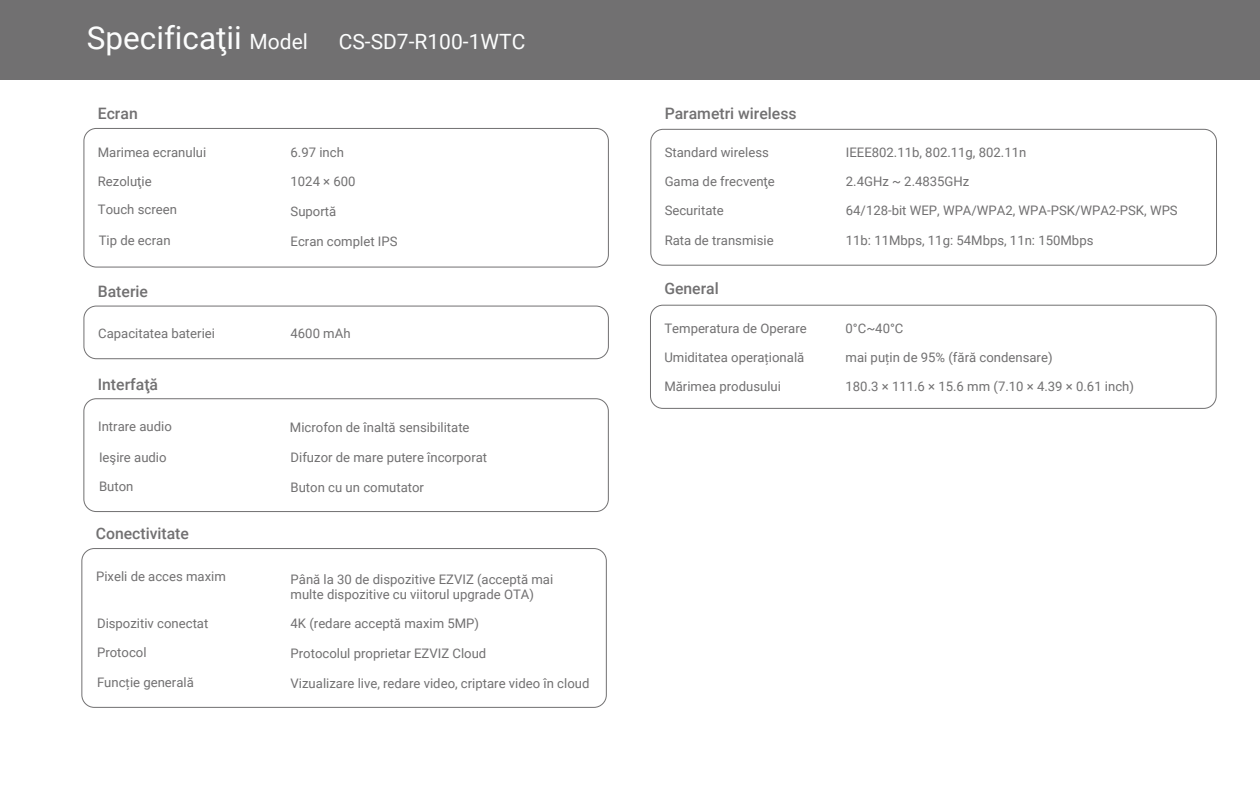
<style>
.page{position:relative;width:1260px;height:788px;background:#fff}
.page>*{position:absolute;margin:0;border:0;box-sizing:border-box;transform-origin:0 0}
.t1{font:31.5px "Roboto";color:#fcfdfd}
.t2{font:21px "Roboto";color:#fcfdfd}
.t3{font:500 15.75px "Roboto";color:#717071}
.t4{font:13.12px/15.8px "Roboto";color:#717071}
.s1{font-size:21px}
.s2{font-family:"Myriad Pro"}
</style>
<div class="page">
<div style="left:0;top:0;width:1260px;height:80px;background:#717071"></div>
<div style="left:83px;top:305px;width:526px;height:54px;border:1px solid #717071;border-radius:12px"></div>
<div style="left:650px;top:129px;width:567px;height:136px;border:1px solid #717071;border-radius:12px"></div>
<div style="left:650px;top:305px;width:567px;height:104px;border:1px solid #717071;border-radius:12px"></div>
<div style="left:83px;top:128px;width:526px;height:139px;border:1px solid #717071;border-radius:12px"></div>
<div style="left:83px;top:398px;width:526px;height:114px;border:1px solid #717071;border-radius:12px"></div>
<div style="left:81px;top:548px;width:526px;height:159px;border:1px solid #717071;border-radius:12px"></div>
<h1 class="t1" style="left:87px;top:16px;width:223px">Specificaţii <span class="s1">Model</span></h1>
<h2 class="t2" style="left:339px;top:27px;width:188px">CS-SD7-R100-1WTC</h2>
<p class="t3" style="left:98px;top:103px;width:41px">Ecran</p>
<p class="t4" style="left:98px;top:144px;width:110px">Marimea ecranului</p>
<p class="t4" style="left:291px;top:144px;width:55px">6.97 inch</p>
<p class="t4" style="left:98px;top:173px;width:55px">Rezoluţie</p>
<p class="t4" style="left:291px;top:173px;width:67px">1024 × 600</p>
<p class="t4" style="left:98px;top:201px;width:81px">Touch screen</p>
<p class="t4" style="left:291px;top:203px;width:47px">Suportă</p>
<p class="t4" style="left:99px;top:232px;width:73px">Tip de ecran</p>
<p class="t4" style="left:291px;top:233px;width:108px">Ecran complet IPS</p>
<p class="t3" style="left:98px;top:280px;width:52px">Baterie</p>
<p class="t4" style="left:98px;top:325px;width:118px">Capacitatea bateriei</p>
<p class="t4" style="left:291px;top:325px;width:62px">4600 mAh</p>
<p class="t3" style="left:98px;top:373px;width:62px">Interfaţă</p>
<p class="t4" style="left:98px;top:418px;width:75px">Intrare audio</p>
<p class="t4" style="left:290px;top:418px;width:181px">Microfon de înaltă sensibilitate</p>
<p class="t4" style="left:99px;top:449px;width:69px">Ieşire audio</p>
<p class="t4" style="left:291px;top:449px;width:198px">Difuzor de mare putere încorporat</p>
<p class="t4" style="left:99px;top:477px;width:36px">Buton</p>
<p class="t4" style="left:291px;top:479px;width:135px">Buton cu un comutator</p>
<p class="t3" style="left:96px;top:522px;width:95px">Conectivitate</p>
<p class="t4" style="left:96px;top:567px;width:131px">Pixeli de acces maxim</p>
<p class="t4" style="left:291px;top:570px;width:264px">Până la 30 de dispozitive EZVIZ (acceptă mai multe dispozitive cu viitorul upgrade OTA)</p>
<p class="t4" style="left:97px;top:615px;width:113px">Dispozitiv conectat</p>
<p class="t4" style="left:291px;top:615px;width:190px">4K (redare acceptă maxim 5MP)</p>
<p class="t4" style="left:97px;top:643px;width:51px">Protocol</p>
<p class="t4" style="left:291px;top:645px;width:197px">Protocolul proprietar EZVIZ Cloud</p>
<p class="t4" style="left:97px;top:674px;width:98px">Func<span class="s2">ț</span>ie generală</p>
<p class="t4" style="left:291px;top:675px;width:300px">Vizualizare live, redare video, criptare video în cloud</p>
<p class="t3" style="left:665px;top:103px;width:133px">Parametri wireless</p>
<p class="t4" style="left:665px;top:144px;width:106px">Standard wireless</p>
<p class="t4" style="left:846px;top:144px;width:182px">IEEE802.11b, 802.11g, 802.11n</p>
<p class="t4" style="left:665px;top:172px;width:112px">Gama de frecvenţe</p>
<p class="t4" style="left:846px;top:172px;width:125px">2.4GHz ~ 2.4835GHz</p>
<p class="t4" style="left:665px;top:202px;width:61px">Securitate</p>
<p class="t4" style="left:846px;top:202px;width:333px">64/128-bit WEP, WPA/WPA2, WPA-PSK/WPA2-PSK, WPS</p>
<p class="t4" style="left:665px;top:232px;width:111px">Rata de transmisie</p>
<p class="t4" style="left:846px;top:232px;width:249px">11b: 11Mbps, 11g: 54Mbps, 11n: 150Mbps</p>
<p class="t3" style="left:664px;top:277px;width:56px">General</p>
<p class="t4" style="left:664px;top:320px;width:144px">Temperatura de Operare</p>
<p class="t4" style="left:846px;top:320px;width:59px">0°C~40°C</p>
<p class="t4" style="left:664px;top:348px;width:141px">Umiditatea opera<span class="s2">ț</span>ională</p>
<p class="t4" style="left:846px;top:348px;width:209px">mai pu<span class="s2">ț</span>in de 95% (fără condensare)</p>
<p class="t4" style="left:664px;top:377px;width:118px">Mărimea produsului</p>
<p class="t4" style="left:846px;top:377px;width:290px">180.3 × 111.6 × 15.6 mm (7.10 × 4.39 × 0.61 inch)</p>
</div>
